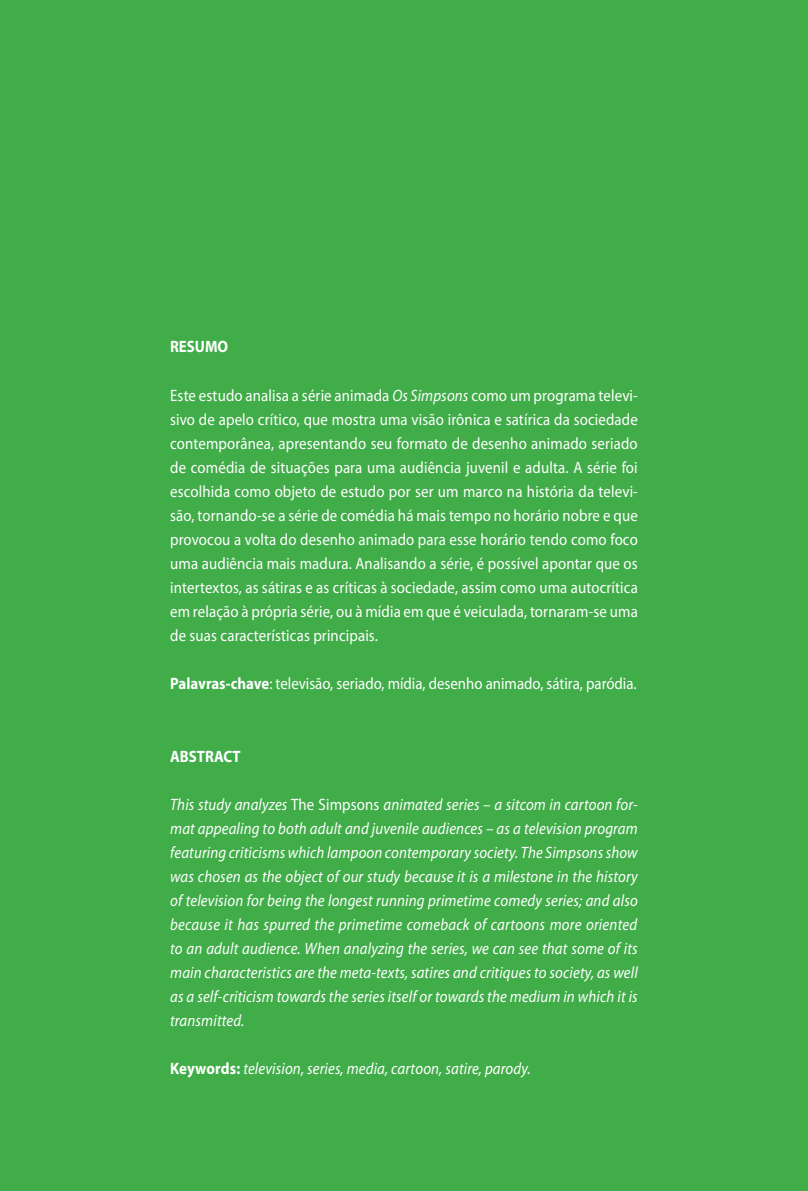
<style>
.page{position:relative;width:808px;height:1191px;background:#fff}
.page>*{position:absolute;margin:0;border:0;box-sizing:border-box;transform-origin:0 0}
.t1{font:16.5px/24px "Myriad Pro";letter-spacing:.01em;color:#fff;text-align:justify;scale:.9 1}
.t2{font:italic 16.5px/24px "Myriad Pro";letter-spacing:.01em;color:#fff;text-align:justify;scale:.9 1}
.t3{font:700 16.5px "Myriad Pro";color:#fff;scale:.9 1}
.s1{font-style:italic}
.s2{font-weight:700}
.s3{font-style:normal}
.s4{font-weight:700;font-style:normal}
</style>
<div class="page">
<div style="left:0;top:0;width:807px;height:1191px;background:#41ad49"></div>
<p class="t3" style="left:170px;top:336px;width:66px">RESUMO</p>
<p class="t1" style="left:170px;top:383px;width:521px">Este estudo analisa a série animada <span class="s1">Os Simpsons</span> como um programa televi&shy;sivo de apelo crítico, que mostra uma visão irônica e satírica da sociedade contemporânea, apresentando seu formato de desenho animado seriado de comédia de situações para uma audiência juvenil e adulta. A série foi escolhida como objeto de estudo por ser um marco na história da televi&shy;são, tornando-se a série de comédia há mais tempo no horário nobre e que provocou a volta do desenho animado para esse horário tendo como foco uma audiência mais madura. Analisando a série, é possível apontar que os intertextos, as sátiras e as críticas à sociedade, assim como uma autocrítica em relação à própria série, ou à mídia em que é veiculada, tornaram-se uma de suas características principais.</p>
<p class="t1" style="left:170px;top:671px;width:520px"><span class="s2">Palavras-chave</span>: televisão, seriado, mídia, desenho animado, sátira, paródia.</p>
<p class="t3" style="left:170px;top:745px;width:80px">ABSTRACT</p>
<p class="t2" style="left:170px;top:792px;width:521px">This study analyzes <span class="s3">The Simpsons</span> animated series – a sitcom in cartoon for&shy;mat appealing to both adult and juvenile audiences – as a television program featuring criticisms which lampoon contemporary society. The Simpsons show was chosen as the object of our study because it is a milestone in the history of television for being the longest running primetime comedy series; and also because it has spurred the primetime comeback of cartoons more oriented to an adult audience. When analyzing the series, we can see that some of its main characteristics are the meta-texts, satires and critiques to society, as well as a self-criticism towards the series itself or towards the medium in which it is transmitted.</p>
<p class="t2" style="left:170px;top:1056px;width:402px"><span class="s4">Keywords:</span> television, series, media, cartoon, satire, parody.</p>
</div>
